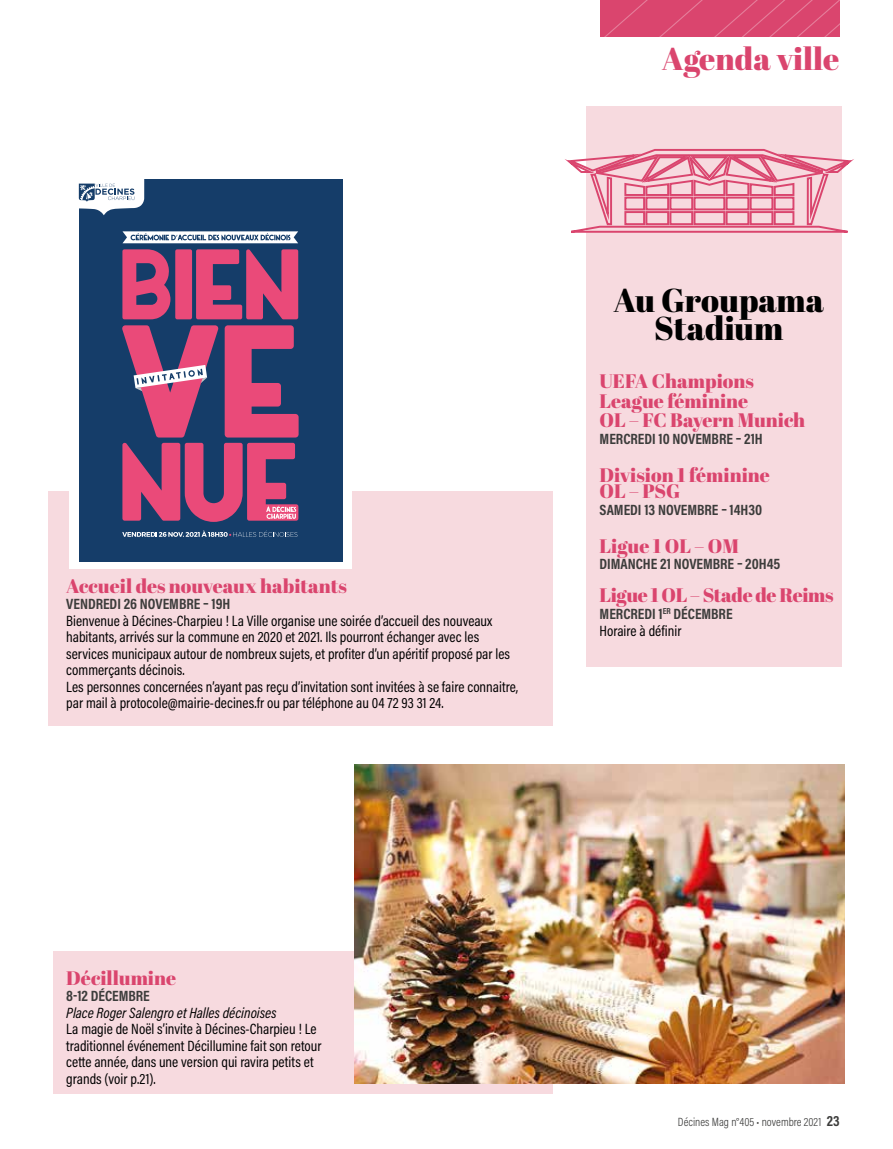
<style>
.page{position:relative;width:893px;height:1149px;background:#fff}
.page>*{position:absolute;margin:0;border:0;box-sizing:border-box;transform-origin:0 0}
.t1{font:33px/28.5px "Abril Fatface";color:#000;text-align:center}
.t2{font:31.5px "Abril Fatface";color:#da456e}
.t3{font:19.5px/19.5px "Abril Fatface";color:#da456e}
.t4{font:19.5px "Abril Fatface";letter-spacing:-.02em;color:#da456e}
.t5{font:15px/16.5px "Acumin Pro Cond";color:#000}
.t6{font:700 15px/16.5px "Acumin Pro Cond";color:#3c3c3b}
.t7{font:italic 15px "Acumin Pro Cond";color:#000}
.t8{font:300 12px "Acumin Pro Cond";color:#3c3c3b}
.s1{font-weight:400;color:#000}
.s2{font-weight:700;font-size:15px}
</style>
<div class="page">
<div style="left:600px;top:0;width:239px;height:36px;background:#da456e"></div>
<div style="left:48px;top:491px;width:505px;height:234px;background:#f7dadf"></div>
<div style="left:53px;top:950px;width:500px;height:143px;background:#f7dadf"></div>
<img style="left:354px;top:764px;width:491px;height:319px">
<div style="left:587px;top:106px;width:255px;height:560px;background:#f7dadf"></div>
<svg style="left:565px;top:147px;width:289px;height:87px"></svg>
<div style="left:69px;top:170px;width:283px;height:398px;background:#fff"></div>
<div style="left:79px;top:179px;width:263px;height:382px;background:#153d69"></div>
<svg style="left:78px;top:179px;width:66px;height:36px"></svg>
<svg style="left:122px;top:249px;width:176px;height:70px"></svg>
<svg style="left:122px;top:325px;width:177px;height:196px"></svg>
<svg style="left:122px;top:530px;width:176px;height:6px"></svg>
<svg style="left:122px;top:231px;width:176px;height:12px;background:#bac6d3"></svg>
<h2 class="t2" style="left:662px;top:36px;width:179px">Agenda ville</h2>
<h3 class="t3" style="left:66px;top:575px;width:282px">Accueil des nouveaux habitants</h3>
<p class="t6" style="left:66px;top:595px;width:166px">VENDREDI 26 NOVEMBRE – 19H</p>
<p class="t5" style="left:66px;top:612px;width:453px">Bienvenue à Décines-Charpieu ! La Ville organise une soirée d’accueil des nouveaux habitants, arrivés sur la commune en 2020 et 2021. Ils pourront échanger avec les services municipaux autour de nombreux sujets, et profiter d’un apéritif proposé par les commerçants décinois.<br>Les personnes concernées n’ayant pas reçu d’invitation sont invitées à se faire connaitre, par mail à protocole@mairie-decines.fr ou par téléphone au 04 72 93 31 24.</p>
<h1 class="t1" style="left:614px;top:284px;width:212px">Au Groupama<br>Stadium</h1>
<h3 class="t3" style="left:600px;top:371px;width:207px">UEFA Champions<br>League féminine<br>OL – FC Bayern Munich</h3>
<p class="t6" style="left:600px;top:429px;width:165px">MERCREDI 10 NOVEMBRE – 21H</p>
<h3 class="t3" style="left:600px;top:466px;width:172px;line-height:16.5px">Division 1 féminine<br>OL – PSG</h3>
<p class="t6" style="left:600px;top:501px;width:164px">SAMEDI 13 NOVEMBRE – 14H30</p>
<h3 class="t3" style="left:600px;top:535px;width:141px">Ligue 1 OL – OM</h3>
<p class="t6" style="left:600px;top:555px;width:182px">DIMANCHE 21 NOVEMBRE – 20H45</p>
<h3 class="t4" style="left:600px;top:581px;width:235px">Ligue 1 OL – Stade de Reims</h3>
<p class="t6" style="left:600px;top:605px;width:134px">MERCREDI 1<sup>ER</sup> DÉCEMBRE<br><span class="s1">Horaire à définir</span></p>
<h3 class="t3" style="left:66px;top:966px;width:111px">Décillumine</h3>
<p class="t6" style="left:66px;top:986px;width:85px">8-12 DÉCEMBRE</p>
<p class="t7" style="left:66px;top:1002px;width:212px">Place Roger Salengro et Halles décinoises</p>
<p class="t5" style="left:66px;top:1019px;width:257px">La magie de Noël s’invite à Décines-Charpieu ! Le traditionnel événement Décillumine fait son retour cette année, dans une version qui ravira petits et grands (voir p.21).</p>
<p class="t8" style="left:678px;top:1114px;width:163px">Décines Mag n°405 • novembre 2021 <span class="s2">23</span></p>
</div>
